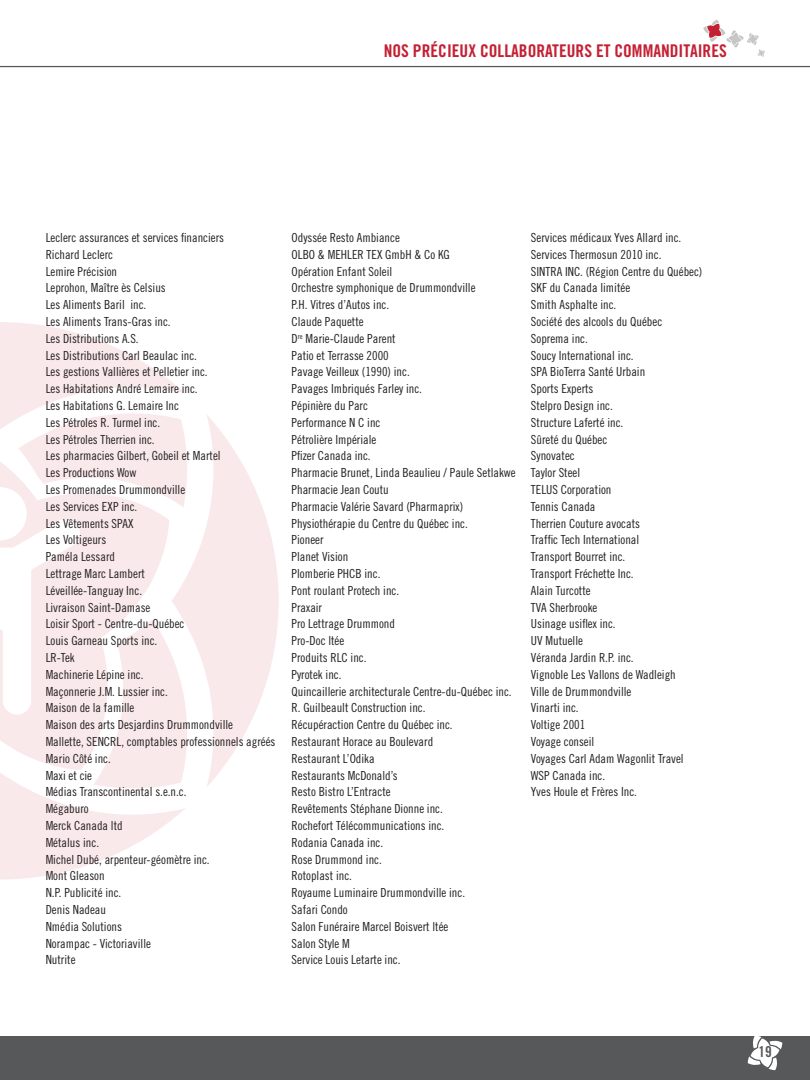
<style>
.page{position:relative;width:810px;height:1080px;background:#fff}
.page>*{position:absolute;margin:0;border:0;box-sizing:border-box;transform-origin:0 0}
.t1{font:17.5px "Trade Gothic Bold Cond Twenty";color:#c42033}
.t2{font:15px "Trade Gothic Bold Cond Twenty";color:#56585a}
.t3{font:12.5px/16.8px "Trade Gothic Cond Eighteen";color:#231f20}
</style>
<div class="page">
<div style="left:0;top:1036px;width:810px;height:44px;background:#56585a"></div>
<hr style="left:0;top:66px;width:810px;height:1px;background:#56585a">
<svg style="left:703px;top:20px;width:62px;height:37px"></svg>
<svg style="left:748px;top:1036px;width:34px;height:34px"></svg>
<svg style="left:187px;top:415px;width:92px;height:372px;fill:#f9e9eb"></svg>
<svg style="left:0;top:322px;width:187px;height:558px"></svg>
<h1 class="t1" style="left:384px;top:40px;width:345px">NOS PRÉCIEUX COLLABORATEURS ET COMMANDITAIRES</h1>
<p class="t3" style="left:46px;top:229px;width:231px">Leclerc assurances et services financiers<br>Richard Leclerc<br>Lemire Précision<br>Leprohon, Maître ès Celsius<br>Les Aliments Baril inc.<br>Les Aliments Trans-Gras inc.<br>Les Distributions A.S.<br>Les Distributions Carl Beaulac inc.<br>Les gestions Vallières et Pelletier inc.<br>Les Habitations André Lemaire inc.<br>Les Habitations G. Lemaire Inc<br>Les Pétroles R. Turmel inc.<br>Les Pétroles Therrien inc.<br>Les pharmacies Gilbert, Gobeil et Martel<br>Les Productions Wow<br>Les Promenades Drummondville<br>Les Services EXP inc.<br>Les Vêtements SPAX<br>Les Voltigeurs<br>Paméla Lessard<br>Lettrage Marc Lambert<br>Léveillée-Tanguay Inc.<br>Livraison Saint-Damase<br>Loisir Sport - Centre-du-Québec<br>Louis Garneau Sports inc.<br>LR-Tek<br>Machinerie Lépine inc.<br>Maçonnerie J.M. Lussier inc.<br>Maison de la famille<br>Maison des arts Desjardins Drummondville<br>Mallette, SENCRL, comptables professionnels agréés<br>Mario Côté inc.<br>Maxi et cie<br>Médias Transcontinental s.e.n.c.<br>Mégaburo<br>Merck Canada ltd<br>Métalus inc.<br>Michel Dubé, arpenteur-géomètre inc.<br>Mont Gleason<br>N.P. Publicité inc.<br>Denis Nadeau<br>Nmédia Solutions<br>Norampac - Victoriaville<br>Nutrite</p>
<p class="t3" style="left:292px;top:229px;width:226px">Odyssée Resto Ambiance<br>OLBO &amp; MEHLER TEX GmbH &amp; Co KG<br>Opération Enfant Soleil<br>Orchestre symphonique de Drummondville<br>P.H. Vitres d’Autos inc.<br>Claude Paquette<br>D<sup>re</sup> Marie-Claude Parent<br>Patio et Terrasse 2000<br>Pavage Veilleux (1990) inc.<br>Pavages Imbriqués Farley inc.<br>Pépinière du Parc<br>Performance N C inc<br>Pétrolière Impériale<br>Pfizer Canada inc.<br>Pharmacie Brunet, Linda Beaulieu / Paule Setlakwe<br>Pharmacie Jean Coutu<br>Pharmacie Valérie Savard (Pharmaprix)<br>Physiothérapie du Centre du Québec inc.<br>Pioneer<br>Planet Vision<br>Plomberie PHCB inc.<br>Pont roulant Protech inc.<br>Praxair<br>Pro Lettrage Drummond<br>Pro-Doc ltée<br>Produits RLC inc.<br>Pyrotek inc.<br>Quincaillerie architecturale Centre-du-Québec inc.<br>R. Guilbeault Construction inc.<br>Récupéraction Centre du Québec inc.<br>Restaurant Horace au Boulevard<br>Restaurant L’Odika<br>Restaurants McDonald’s<br>Resto Bistro L’Entracte<br>Revêtements Stéphane Dionne inc.<br>Rochefort Télécommunications inc.<br>Rodania Canada inc.<br>Rose Drummond inc.<br>Rotoplast inc.<br>Royaume Luminaire Drummondville inc.<br>Safari Condo<br>Salon Funéraire Marcel Boisvert ltée<br>Salon Style M<br>Service Louis Letarte inc.</p>
<p class="t3" style="left:531px;top:229px;width:173px">Services médicaux Yves Allard inc.<br>Services Thermosun 2010 inc.<br>SINTRA INC. (Région Centre du Québec)<br>SKF du Canada limitée<br>Smith Asphalte inc.<br>Société des alcools du Québec<br>Soprema inc.<br>Soucy International inc.<br>SPA BioTerra Santé Urbain<br>Sports Experts<br>Stelpro Design inc.<br>Structure Laferté inc.<br>Sûreté du Québec<br>Synovatec<br>Taylor Steel<br>TELUS Corporation<br>Tennis Canada<br>Therrien Couture avocats<br>Traffic Tech International<br>Transport Bourret inc.<br>Transport Fréchette Inc.<br>Alain Turcotte<br>TVA Sherbrooke<br>Usinage usiflex inc.<br>UV Mutuelle<br>Véranda Jardin R.P. inc.<br>Vignoble Les Vallons de Wadleigh<br>Ville de Drummondville<br>Vinarti inc.<br>Voltige 2001<br>Voyage conseil<br>Voyages Carl Adam Wagonlit Travel<br>WSP Canada inc.<br>Yves Houle et Frères Inc.</p>
<p class="t2" style="left:758px;top:1043px;width:15px">19</p>
</div>
